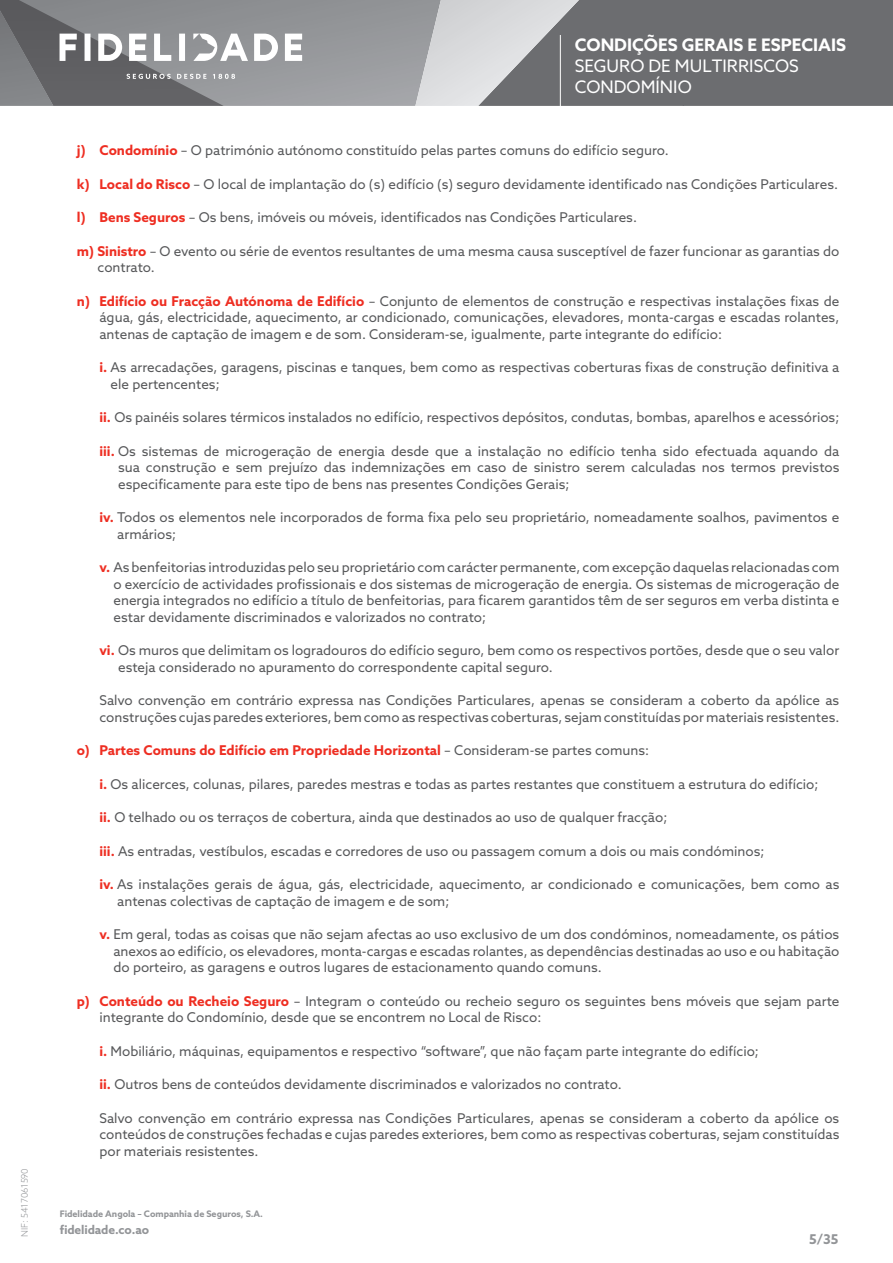
<style>
.page{position:relative;width:893px;height:1263px;background:#fff}
.page>*{position:absolute;margin:0;border:0;box-sizing:border-box;transform-origin:0 0}
.t1{font:17.25px/20.7px "Azo Sans";color:#fff}
.t2{font:700 17.25px "Azo Sans";color:#fff}
.Texto_Normal_Sem{font:13.5px/16.5px "Azo Sans";color:#57585a}
.Texto_Normal{font:13.5px/16.5px "Azo Sans";color:#57585a}
.Texto_Normal-2{font:700 13.5px "Azo Sans";color:#ee2e22}
.t3{font:700 13.5px "Azo Sans";color:#939598}
.t4{font:700 12px "Azo Sans";letter-spacing:-.01em;color:#939598}
.t5{font:700 9px "Azo Sans";letter-spacing:-.005em;color:#939598}
.t6{font:300 9px "Azo Sans";letter-spacing:-.005em;color:#939598}
.s1{font-weight:700;color:#ee2e22}
.s2{font-weight:400;color:#57585a}
</style>
<div class="page">
<svg style="left:302px;top:0;width:113px;height:106px;background:#999a9e"></svg>
<svg style="left:415px;top:0;width:478px;height:106px;background:#848588"></svg>
<svg style="left:0;top:0;width:302px;height:106px;background:#8b8d8f"></svg>
<hr style="left:560px;top:35px;width:1px;height:72px;background:#fff">
<p class="t6" style="left:19px;top:1237px;width:70px;rotate:-90deg">NIF: 5417061590</p>
<p class="t2" style="left:575px;top:34px;width:273px">CONDIÇÕES GERAIS E ESPECIAIS</p>
<p class="t1" style="left:575px;top:55px;width:226px">SEGURO DE MULTIRRISCOS<br>CONDOMÍNIO</p>
<p class="Texto_Normal" style="left:77px;top:142px;width:593px"><span class="s1">j) Condomínio</span> – O património autónomo constituído pelas partes comuns do edifício seguro.</p>
<p class="Texto_Normal" style="left:77px;top:175px;width:763px"><span class="s1">k) Local do Risco</span> – O local de implantação do (s) edifício (s) seguro devidamente identificado nas Condições Particulares.</p>
<p class="Texto_Normal" style="left:77px;top:209px;width:562px"><span class="s1">l) Bens Seguros</span> – Os bens, imóveis ou móveis, identificados nas Condições Particulares.</p>
<p class="Texto_Normal" style="left:98px;top:242px;width:743px;text-indent:-21px"><span class="s1">m) Sinistro</span> – O evento ou série de eventos resultantes de uma mesma causa susceptível de fazer funcionar as garantias do contrato.</p>
<p class="Texto_Normal" style="left:99px;top:292px;width:741px;text-align:justify;text-indent:-22px"><span class="s1">n) Edifício ou Fracção Autónoma de Edifício</span> – Conjunto de elementos de construção e respectivas instalações fixas de água, gás, electricidade, aquecimento, ar condicionado, comunicações, elevadores, monta-cargas e escadas rolantes, antenas de captação de imagem e de som. Consideram-se, igualmente, parte integrante do edifício:</p>
<p class="Texto_Normal_Sem" style="left:111px;top:359px;width:730px;text-indent:-11px"><span class="s1">i.</span> As arrecadações, garagens, piscinas e tanques, bem como as respectivas coberturas fixas de construção definitiva a ele pertencentes;</p>
<p class="Texto_Normal_Sem" style="left:99px;top:409px;width:741px"><span class="s1">ii.</span> Os painéis solares térmicos instalados no edifício, respectivos depósitos, condutas, bombas, aparelhos e acessórios;</p>
<p class="Texto_Normal_Sem" style="left:118px;top:442px;width:723px;text-align:justify;text-indent:-19px"><span class="s1">iii.</span> Os sistemas de microgeração de energia desde que a instalação no edifício tenha sido efectuada aquando da sua construção e sem prejuízo das indemnizações em caso de sinistro serem calculadas nos termos previstos especificamente para este tipo de bens nas presentes Condições Gerais;</p>
<p class="Texto_Normal_Sem" style="left:117px;top:509px;width:724px;text-indent:-18px"><span class="s1">iv.</span> Todos os elementos nele incorporados de forma fixa pelo seu proprietário, nomeadamente soalhos, pavimentos e armários;</p>
<p class="Texto_Normal_Sem" style="left:113px;top:559px;width:727px;text-align:justify;text-indent:-14px"><span class="s1">v.</span> As benfeitorias introduzidas pelo seu proprietário com carácter permanente, com excepção daquelas relacionadas com o exercício de actividades profissionais e dos sistemas de microgeração de energia. Os sistemas de microgeração de energia integrados no edifício a título de benfeitorias, para ficarem garantidos têm de ser seguros em verba distinta e estar devidamente discriminados e valorizados no contrato;</p>
<p class="Texto_Normal_Sem" style="left:118px;top:642px;width:723px;text-indent:-19px"><span class="s1">vi.</span> Os muros que delimitam os logradouros do edifício seguro, bem como os respectivos portões, desde que o seu valor esteja considerado no apuramento do correspondente capital seguro.</p>
<p class="Texto_Normal" style="left:99px;top:692px;width:741px">Salvo convenção em contrário expressa nas Condições Particulares, apenas se consideram a coberto da apólice as construções cujas paredes exteriores, bem como as respectivas coberturas, sejam constituídas por materiais resistentes.</p>
<p class="Texto_Normal-2" style="left:77px;top:741px;width:574px">o) Partes Comuns do Edifício em Propriedade Horizontal <span class="s2">– Consideram-se partes comuns:</span></p>
<p class="Texto_Normal_Sem" style="left:99px;top:775px;width:720px"><span class="s1">i.</span> Os alicerces, colunas, pilares, paredes mestras e todas as partes restantes que constituem a estrutura do edifício;</p>
<p class="Texto_Normal_Sem" style="left:99px;top:809px;width:569px"><span class="s1">ii.</span> O telhado ou os terraços de cobertura, ainda que destinados ao uso de qualquer fracção;</p>
<p class="Texto_Normal_Sem" style="left:99px;top:842px;width:667px"><span class="s1">iii.</span> As entradas, vestíbulos, escadas e corredores de uso ou passagem comum a dois ou mais condóminos;</p>
<p class="Texto_Normal_Sem" style="left:117px;top:876px;width:724px;text-indent:-18px"><span class="s1">iv.</span> As instalações gerais de água, gás, electricidade, aquecimento, ar condicionado e comunicações, bem como as antenas colectivas de captação de imagem e de som;</p>
<p class="Texto_Normal_Sem" style="left:113px;top:926px;width:727px;text-align:justify;text-indent:-14px"><span class="s1">v.</span> Em geral, todas as coisas que não sejam afectas ao uso exclusivo de um dos condóminos, nomeadamente, os pátios anexos ao edifício, os elevadores, monta-cargas e escadas rolantes, as dependências destinadas ao uso e ou habitação do porteiro, as garagens e outros lugares de estacionamento quando comuns.</p>
<p class="Texto_Normal" style="left:99px;top:992px;width:741px;text-indent:-22px"><span class="s1">p) Conteúdo ou Recheio Seguro</span> – Integram o conteúdo ou recheio seguro os seguintes bens móveis que sejam parte integrante do Condomínio, desde que se encontrem no Local de Risco:</p>
<p class="Texto_Normal_Sem" style="left:99px;top:1042px;width:661px"><span class="s1">i.</span> Mobiliário, máquinas, equipamentos e respectivo “software”, que não façam parte integrante do edifício;</p>
<p class="Texto_Normal_Sem" style="left:99px;top:1076px;width:524px"><span class="s1">ii.</span> Outros bens de conteúdos devidamente discriminados e valorizados no contrato.</p>
<p class="Texto_Normal" style="left:99px;top:1109px;width:741px;text-align:justify">Salvo convenção em contrário expressa nas Condições Particulares, apenas se consideram a coberto da apólice os conteúdos de construções fechadas e cujas paredes exteriores, bem como as respectivas coberturas, sejam constituídas por materiais resistentes.</p>
<p class="t5" style="left:60px;top:1207px;width:205px">Fidelidade Angola – Companhia de Seguros, S.A.</p>
<p class="t4" style="left:60px;top:1222px;width:91px">fidelidade.co.ao</p>
<p class="t3" style="left:809px;top:1230px;width:31px">5/35</p>
</div>
